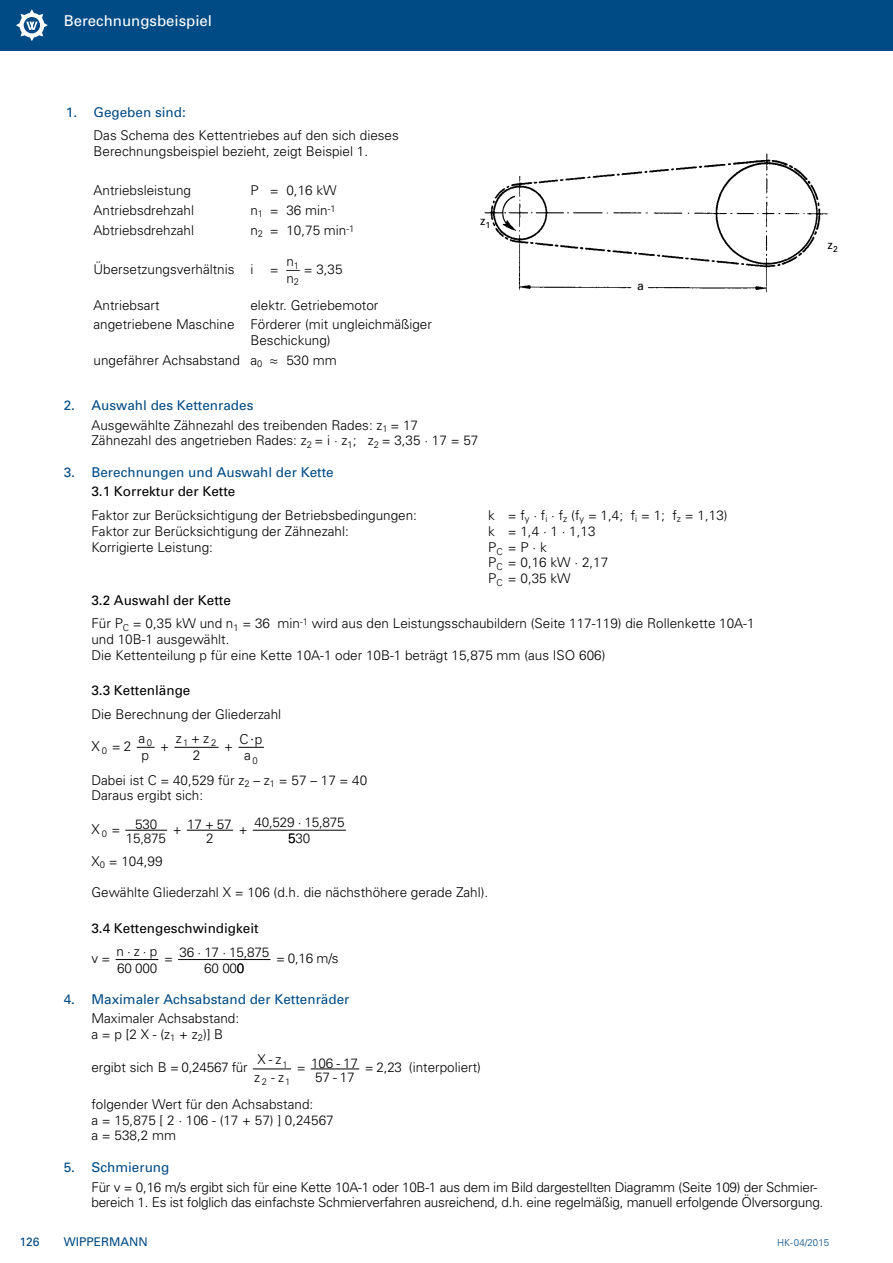
<style>
.page{position:relative;width:893px;height:1263px;background:#fff}
.page>*{position:absolute;margin:0;border:0;box-sizing:border-box;transform-origin:0 0}
.t1{font:15px "Univers";color:#fff}
.t2{font:300 13.65px/17.9px "Univers";color:#000}
.t3{font:300 13.5px/15.8px "Univers";color:#000}
.t4{font:300 13.5px/15.8px "Univers";letter-spacing:-.02em;color:#000}
.t5{font:13.5px "Univers";color:#004b85}
.t6{font:13.5px "Univers";color:#000}
.t7{font:12.3px "Univers";color:#000}
.t8{font:12px "Univers";color:#004b85}
.t9{font:300 9.75px "Univers";color:#004b85}
.t10{font:300 9.45px "Univers";color:#000}
.s1{font-family:"Myriad Pro";font-weight:400;font-stretch:condensed}
.s2{font-weight:400;color:#004b85}
.s3{font-weight:400}
</style>
<div class="page">
<div style="left:0;top:0;width:893px;height:50px;background:#004b85"></div>
<svg style="left:16px;top:9px;width:32px;height:32px"></svg>
<svg style="left:238px;top:747px;width:26px;height:1px"></svg>
<hr style="left:174px;top:747px;width:45px;height:1px;background:#000">
<svg style="left:137px;top:747px;width:18px;height:1px"></svg>
<hr style="left:187px;top:830px;width:46px;height:1px;background:#000">
<hr style="left:125px;top:830px;width:42px;height:1px;background:#000">
<hr style="left:253px;top:830px;width:93px;height:1px;background:#000">
<hr style="left:116px;top:959px;width:42px;height:1px;background:#000">
<hr style="left:178px;top:959px;width:92px;height:1px;background:#000">
<hr style="left:253px;top:1068px;width:38px;height:1px;background:#000">
<hr style="left:311px;top:1068px;width:48px;height:1px;background:#000">
<img style="left:484px;top:153px;width:344px;height:140px">
<p class="t1" style="left:64px;top:12px;width:150px">Berechnungsbeispiel</p>
<p class="t5" style="left:66px;top:104px;width:121px">1. Gegeben sind:</p>
<p class="t3" style="left:94px;top:127px;width:307px">Das Schema des Kettentriebes auf den sich dieses<br>Berechnungsbeispiel bezieht, zeigt Beispiel 1.</p>
<p class="t3" style="left:94px;top:183px;width:99px">Antriebsleistung</p>
<p class="t3" style="left:250px;top:183px;width:88px">P = 0,16 kW</p>
<p class="t3" style="left:94px;top:202px;width:102px">Antriebsdrehzahl</p>
<p class="t3" style="left:250px;top:202px;width:87px">n<sub>1</sub> = 36 min<sup>-1</sup></p>
<p class="t3" style="left:94px;top:222px;width:102px">Abtriebsdrehzahl</p>
<p class="t3" style="left:250px;top:222px;width:105px">n<sub>2</sub> = 10,75 min<sup>-1</sup></p>
<p class="t3" style="left:286px;top:254px;width:14px">n<sub>1</sub></p>
<p class="t3" style="left:94px;top:261px;width:251px">Übersetzungsverhältnis i = — = 3,35</p>
<p class="t3" style="left:286px;top:270px;width:14px">n<sub>2</sub></p>
<p class="t3" style="left:94px;top:297px;width:68px">Antriebsart</p>
<p class="t3" style="left:94px;top:295px;width:340px;line-height:19.6px;text-indent:157px">elektr. Getriebemotor angetriebene Maschine Förderer (mit ungleichmäßiger</p>
<p class="t3" style="left:94px;top:330px;width:245px;line-height:19.6px;text-indent:157px">Beschickung) ungefährer Achsabstand a<sub>0</sub> <span class="s1">≈</span> 530 mm</p>
<p class="t7" style="left:480px;top:214px;width:12px">z<sub>1</sub></p>
<p class="t7" style="left:637px;top:278px;width:8px">a</p>
<p class="t3" style="left:91px;top:395px;width:328px;line-height:19.6px;text-indent:-28px"><span class="s2">2. Auswahl des Kettenrades<br></span>Ausgewählte Zähnezahl des treibenden Rades: z<sub>1</sub> = 17</p>
<p class="t3" style="left:91px;top:433px;width:388px">Zähnezahl des angetrieben Rades: z<sub>2</sub> = i · z<sub>1</sub>; z<sub>2</sub> = 3,35 · 17 = 57</p>
<p class="t5" style="left:64px;top:464px;width:271px">3. Berechnungen und Auswahl der Kette</p>
<p class="t6" style="left:91px;top:484px;width:146px">3.1 Korrektur der Kette</p>
<p class="t3" style="left:91px;top:507px;width:327px">Faktor zur Berücksichtigung der Betriebsbedingungen:</p>
<p class="t3" style="left:488px;top:507px;width:241px">k = f<sub>y</sub> · f<sub>i</sub> · f<sub>z</sub> (f<sub>y</sub> = 1,4; f<sub>i</sub> = 1; f<sub>z</sub> = 1,13)</p>
<p class="t3" style="left:91px;top:523px;width:259px">Faktor zur Berücksichtigung der Zähnezahl:</p>
<p class="t3" style="left:488px;top:523px;width:109px">k = 1,4 · 1 · 1,13</p>
<p class="t3" style="left:91px;top:539px;width:123px">Korrigierte Leistung:</p>
<p class="t3" style="left:488px;top:539px;width:121px">P<sub>C</sub> = P · k<br>P<sub>C</sub> = 0,16 kW · 2,17<br>P<sub>C</sub> = 0,35 kW</p>
<p class="t3" style="left:91px;top:588px;width:665px;line-height:23.7px"><span class="s3">3.2 Auswahl der Kette<br></span>Für P<sub>C</sub> = 0,35 kW und n<sub>1</sub> = 36 min<sup>-1</sup> wird aus den Leistungsschaubildern (Seite 117-119) die Rollenkette 10A-1</p>
<p class="t3" style="left:91px;top:632px;width:515px">und 10B-1 ausgewählt.<br>Die Kettenteilung p für eine Kette 10A-1 oder 10B-1 beträgt 15,875 mm (aus ISO 606)</p>
<p class="t6" style="left:91px;top:683px;width:101px">3.3 Kettenlänge</p>
<p class="t3" style="left:91px;top:706px;width:191px">Die Berechnung der Gliederzahl</p>
<p class="t2" style="left:91px;top:737px;width:41px">X<sub>0</sub> =2</p>
<p class="t2" style="left:138px;top:729px;width:12px">a p</p>
<p class="t2" style="left:160px;top:737px;width:11px">+</p>
<p class="t2" style="left:193px;top:729px;width:18px;text-indent:-17px">z +z<br>2</p>
<p class="t2" style="left:224px;top:737px;width:11px">+</p>
<p class="t2" style="left:240px;top:730px;width:24px;line-height:16.8px;text-align:center">C p a</p>
<p class="t10" style="left:147px;top:737px;width:7px">0</p>
<p class="t10" style="left:183px;top:737px;width:7px">1</p>
<p class="t10" style="left:211px;top:737px;width:7px">2</p>
<p class="t10" style="left:252px;top:755px;width:7px">0</p>
<p class="t3" style="left:91px;top:772px;width:277px">Dabei ist C = 40,529 für z<sub>2</sub> – z<sub>1</sub> = 57 – 17 = 40<br>Daraus ergibt sich:</p>
<p class="t3" style="left:126px;top:817px;width:42px;line-height:14.4px;text-indent:-34px">X<sub>0</sub> = 530<br>15,875</p>
<p class="t3" style="left:206px;top:817px;width:27px;line-height:14.4px;text-indent:-34px">+ 17+57<br>2</p>
<p class="t3" style="left:239px;top:821px;width:10px">+</p>
<p class="t3" style="left:254px;top:815px;width:92px;text-align:center">40,529 · 15,875<br>530</p>
<p class="t3" style="left:91px;top:853px;width:73px">X<sub>0</sub> = 104,99</p>
<p class="t3" style="left:91px;top:885px;width:398px">Gewählte Gliederzahl X = 106 (d.h. die nächsthöhere gerade Zahl).</p>
<p class="t6" style="left:91px;top:920px;width:169px">3.4 Kettengeschwindigkeit</p>
<p class="t3" style="left:91px;top:950px;width:21px">v=</p>
<p class="t3" style="left:116px;top:943px;width:42px;line-height:16.6px">n·z·p<br>60 000</p>
<p class="t3" style="left:164px;top:950px;width:10px">=</p>
<p class="t3" style="left:180px;top:944px;width:91px;text-align:center">36 · 17 · 15,875<br>60 000</p>
<p class="t3" style="left:276px;top:950px;width:64px">= 0,16 m/s</p>
<p class="t5" style="left:64px;top:991px;width:287px">4. Maximaler Achsabstand der Kettenräder</p>
<p class="t3" style="left:91px;top:1011px;width:149px">Maximaler Achsabstand: a = p [2 X - (z<sub>1</sub> + z<sub>2</sub>)] B</p>
<p class="t3" style="left:91px;top:1059px;width:36px">ergibt</p>
<p class="t3" style="left:95px;top:1060px;width:154px">ergibt sich B = 0,24567 für</p>
<p class="t3" style="left:254px;top:1051px;width:31px;line-height:17.5px">X-z z -z</p>
<p class="t3" style="left:311px;top:1055px;width:48px;line-height:14.4px;text-align:center">106 - 17<br>57 -17</p>
<p class="t3" style="left:365px;top:1059px;width:118px">= 2,23 ((interpoliert)</p>
<p class="t10" style="left:283px;top:1059px;width:7px">1</p>
<p class="t3" style="left:409px;top:1060px;width:66px">interpoliert)</p>
<p class="t3" style="left:297px;top:1060px;width:10px">=</p>
<p class="t10" style="left:262px;top:1076px;width:7px">2</p>
<p class="t10" style="left:285px;top:1076px;width:7px">1</p>
<p class="t7" style="left:828px;top:237px;width:12px">z<sub>2</sub></p>
<p class="t3" style="left:91px;top:1096px;width:244px">folgender Wert für den Achsabstand:<br>a = 15,875 [ 2 · 106 - (17 + 57) ] 0,24567 a = 538,2 mm</p>
<p class="t5" style="left:64px;top:1159px;width:107px">5. Schmierung</p>
<p class="t4" style="left:91px;top:1179px;width:733px">Für v = 0,16 m/s ergibt sich für eine Kette 10A-1 oder 10B-1 aus dem im Bild dargestellten Diagramm (Seite 109) der Schmier&shy;bereich 1. Es ist folglich das einfachste Schmierverfahren ausreichend, d.h. eine regelmäßig, manuell erfolgende Ölversorgung.</p>
<p class="t8" style="left:20px;top:1235px;width:22px">126</p>
<p class="t8" style="left:64px;top:1235px;width:85px">Wippermann</p>
<p class="t9" style="left:777px;top:1236px;width:54px">HK-04/2015</p>
</div>
